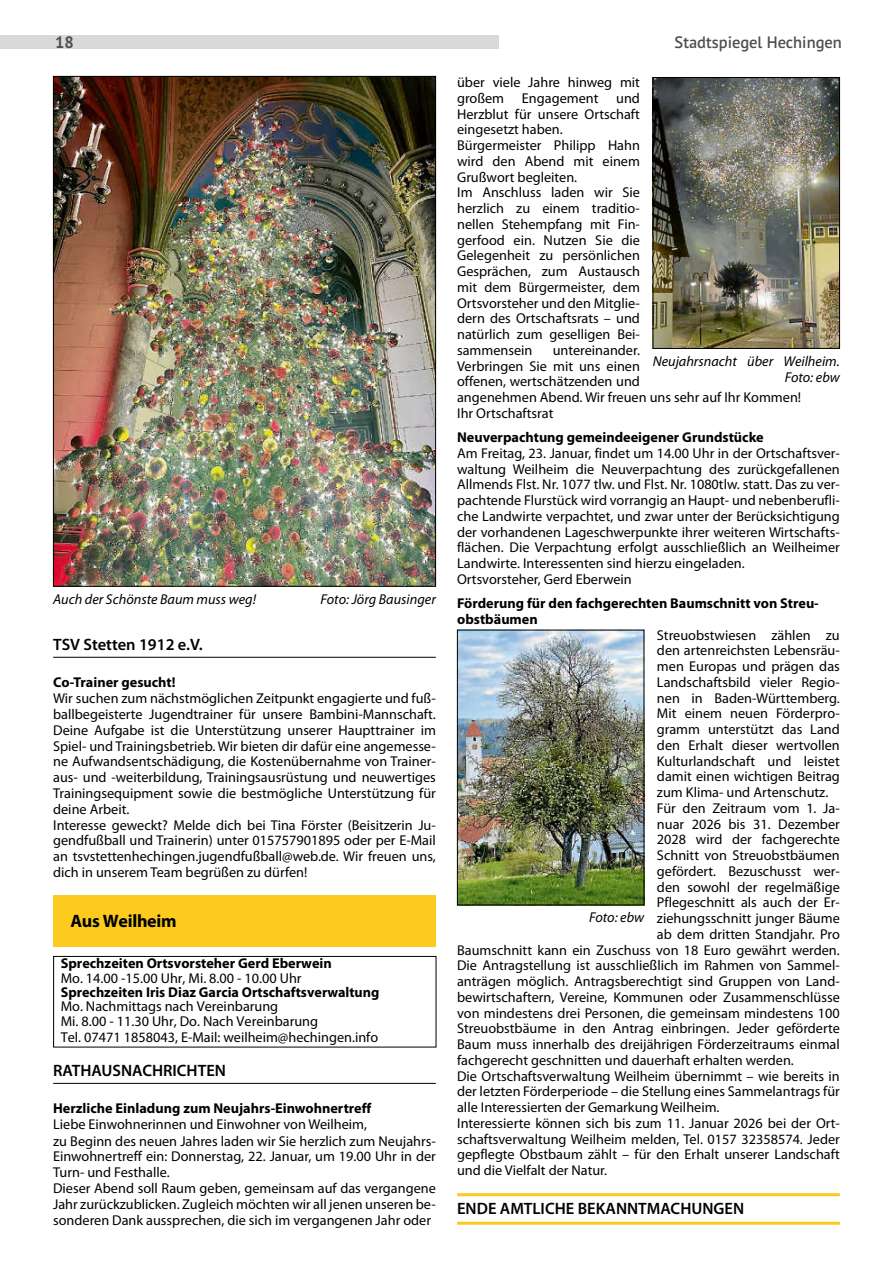
<style>
.page{position:relative;width:893px;height:1263px;background:#fff}
.page>*{position:absolute;margin:0;border:0;box-sizing:border-box;transform-origin:0 0}
.t1{font:700 18px "Myriad Pro";letter-spacing:-.02em;color:#000}
.NM_Rubrik_Ende_Amtlich{font:600 16.5px "Myriad Pro";color:#000}
.t2{font:600 16.5px "PT Sans Pro";color:#4e4e4d}
.NM_Rubrik{font:600 16.5px "Myriad Pro";color:#000}
.NM_Rubrik_nach_Signet{font:600 16.5px "Myriad Pro";color:#000}
.t3{font:700 16.5px "PT Sans Pro";color:#4e4e4d}
.NM_Textblock{font:14.25px/15.8px "Myriad Pro";color:#000;text-align:justify}
.NM_Zwischenüberschrift{font:700 14.25px/14.9px "Myriad Pro";color:#000}
.NM_Bild{font:italic 14.25px/15.8px "Myriad Pro";color:#000;text-align:right}
.s1{font-weight:400}
.s2{font-weight:700}
</style>
<div class="page">
<div style="left:0;top:35px;width:499px;height:13px;background:#d9d9d9"></div>
<hr style="left:53px;top:657px;width:383px;height:1px;background:#000">
<hr style="left:53px;top:1083px;width:383px;height:1px;background:#000">
<img style="left:55px;top:78px;width:379px;height:506px">
<div style="left:53px;top:956px;width:383px;height:91px;border:1px solid #000"></div>
<div style="left:53px;top:895px;width:383px;height:51px;background:#fccb1d"></div>
<hr style="left:457px;top:1193px;width:383px;height:3px;background:#fcca1e">
<hr style="left:457px;top:1222px;width:383px;height:3px;background:#fcca1e">
<img style="left:655px;top:79px;width:183px;height:268px">
<div style="left:653px;top:77px;width:187px;height:272px;border:1px solid #000"></div>
<img style="left:459px;top:632px;width:183px;height:271px">
<div style="left:457px;top:630px;width:187px;height:275px;border:1px solid #000"></div>
<p class="t3" style="left:55px;top:31px;width:20px">18</p>
<p class="t2" style="left:675px;top:31px;width:169px">Stadtspiegel Hechingen</p>
<p class="NM_Bild" style="left:53px;top:591px;width:204px">Auch der Schönste Baum muss weg!</p>
<p class="NM_Bild" style="left:321px;top:591px;width:117px">Foto: Jörg Bausinger</p>
<p class="NM_Rubrik" style="left:53px;top:634px;width:151px">TSV Stetten 1912 e.V.</p>
<p class="NM_Zwischenüberschrift" style="left:53px;top:674px;width:124px">Co-Trainer gesucht!</p>
<p class="NM_Textblock" style="left:53px;top:690px;width:384px">Wir suchen zum nächstmöglichen Zeitpunkt engagierte und fuß&shy;ballbegeisterte Jugendtrainer für unsere Bambini-Mannschaft.<br>Deine Aufgabe ist die Unterstützung unserer Haupttrainer im Spiel- und Trainingsbetrieb. Wir bieten dir dafür eine angemesse&shy;ne Aufwandsentschädigung, die Kostenübernahme von Trainer&shy;aus- und -weiterbildung, Trainingsausrüstung und neuwertiges Trainingsequipment sowie die bestmögliche Unterstützung für deine Arbeit.</p>
<p class="NM_Textblock" style="left:53px;top:817px;width:384px">Interesse geweckt? Melde dich bei Tina Förster (Beisitzerin Ju&shy;gendfußball und Trainerin) unter 015757901895 oder per E-Mail an tsvstettenhechingen.jugendfußball@web.de. Wir freuen uns, dich in unserem Team begrüßen zu dürfen!</p>
<p class="t1" style="left:70px;top:909px;width:108px">Aus Weilheim</p>
<p class="NM_Zwischenüberschrift" style="left:61px;top:955px;width:273px">Sprechzeiten Ortsvorsteher Gerd Eberwein<br><span class="s1">Mo. 14.00 -15.00 Uhr, Mi. 8.00 - 10.00 Uhr</span></p>
<p class="NM_Textblock" style="left:61px;top:984px;width:320px;line-height:15px;text-align:left"><span class="s2">Sprechzeiten Iris Diaz Garcia Ortschaftsverwaltung </span>Mo. Nachmittags nach Vereinbarung<br>Mi. 8.00 - 11.30 Uhr, Do. Nach Vereinbarung<br>Tel. 07471 1858043, E-Mail: weilheim@hechingen.info</p>
<p class="NM_Rubrik_nach_Signet" style="left:53px;top:1060px;width:174px">RATHAUSNACHRICHTEN</p>
<p class="NM_Zwischenüberschrift" style="left:53px;top:1100px;width:320px">Herzliche Einladung zum Neujahrs-Einwohnertreff</p>
<p class="NM_Textblock" style="left:53px;top:1116px;width:315px">Liebe Einwohnerinnen und Einwohner von Weilheim,</p>
<p class="NM_Textblock" style="left:53px;top:1133px;width:384px">zu Beginn des neuen Jahres laden wir Sie herzlich zum Neujahrs-Einwohnertreff ein: Donnerstag, 22. Januar, um 19.00 Uhr in der Turn- und Festhalle.</p>
<p class="NM_Textblock" style="left:53px;top:1180px;width:384px">Dieser Abend soll Raum geben, gemeinsam auf das vergangene Jahr zurückzublicken. Zugleich möchten wir all jenen unseren be&shy;sonderen Dank aussprechen, die sich im vergangenen Jahr oder</p>
<p class="NM_Textblock" style="left:457px;top:74px;width:184px">über viele Jahre hinweg mit großem Engagement und Herzblut für unsere Ortschaft eingesetzt haben.</p>
<p class="NM_Textblock" style="left:457px;top:137px;width:184px">Bürgermeister Philipp Hahn wird den Abend mit einem Grußwort begleiten.</p>
<p class="NM_Textblock" style="left:457px;top:184px;width:184px">Im Anschluss laden wir Sie herzlich zu einem traditio&shy;nellen Stehempfang mit Fin&shy;gerfood ein. Nutzen Sie die Gelegenheit zu persönlichen Gesprächen, zum Austausch mit dem Bürgermeister, dem Ortsvorsteher und den Mitglie&shy;dern des Ortschaftsrats – und natürlich zum geselligen Bei&shy;sammensein</p>
<p class="NM_Textblock" style="left:457px;top:342px;width:346px;text-align:left;text-indent:96px">untereinander.<br>Verbringen Sie mit uns einen<br>offenen, wertschätzenden und<br>angenehmen Abend. Wir freuen uns sehr auf Ihr Kommen!</p>
<p class="NM_Textblock" style="left:457px;top:405px;width:98px">Ihr Ortschaftsrat</p>
<p class="NM_Zwischenüberschrift" style="left:457px;top:429px;width:308px">Neuverpachtung gemeindeeigener Grundstücke</p>
<p class="NM_Textblock" style="left:457px;top:445px;width:384px">Am Freitag, 23. Januar, findet um 14.00 Uhr in der Ortschaftsver&shy;waltung Weilheim die Neuverpachtung des zurückgefallenen Allmends Flst. Nr. 1077 tlw. und Flst. Nr. 1080tlw. statt. Das zu ver&shy;pachtende Flurstück wird vorrangig an Haupt- und nebenberufli&shy;che Landwirte verpachtet, und zwar unter der Berücksichtigung der vorhandenen Lageschwerpunkte ihrer weiteren Wirtschafts&shy;flächen. Die Verpachtung erfolgt ausschließlich an Weilheimer Landwirte. Interessenten sind hierzu eingeladen.</p>
<p class="NM_Textblock" style="left:457px;top:571px;width:176px">Ortsvorsteher, Gerd Eberwein</p>
<p class="NM_Zwischenüberschrift" style="left:457px;top:595px;width:363px;line-height:15.8px">Förderung für den fachgerechten Baumschnitt von Streu&shy;obstbäumen</p>
<p class="NM_Textblock" style="left:657px;top:627px;width:184px">Streuobstwiesen zählen zu den artenreichsten Lebensräu&shy;men Europas und prägen das Landschaftsbild vieler Regio&shy;nen in Baden-Württemberg.<br>Mit einem neuen Förderpro&shy;gramm unterstützt das Land den Erhalt dieser wertvollen Kulturlandschaft und leistet damit einen wichtigen Beitrag zum Klima- und Artenschutz.</p>
<p class="NM_Textblock" style="left:657px;top:800px;width:184px">Für den Zeitraum vom 1. Ja-</p>
<p class="NM_Textblock" style="left:657px;top:816px;width:184px">nuar 2026 bis 31. Dezember</p>
<p class="NM_Textblock" style="left:657px;top:831px;width:184px">2028 wird der fachgerechte</p>
<p class="NM_Textblock" style="left:657px;top:847px;width:184px">Schnitt von Streuobstbäumen</p>
<p class="NM_Textblock" style="left:657px;top:863px;width:184px">gefördert. Bezuschusst wer-</p>
<p class="NM_Textblock" style="left:657px;top:879px;width:184px">den sowohl der regelmäßige</p>
<p class="NM_Textblock" style="left:657px;top:894px;width:184px">Pflegeschnitt als auch der Er-</p>
<p class="NM_Textblock" style="left:657px;top:910px;width:184px">ziehungsschnitt junger Bäume</p>
<p class="NM_Textblock" style="left:657px;top:926px;width:184px">ab dem dritten Standjahr. Pro</p>
<p class="NM_Textblock" style="left:457px;top:942px;width:384px">Baumschnitt kann ein Zuschuss von 18 Euro gewährt werden.</p>
<p class="NM_Textblock" style="left:457px;top:957px;width:384px">Die Antragstellung ist ausschließlich im Rahmen von Sammel-</p>
<p class="NM_Textblock" style="left:457px;top:973px;width:384px">anträgen möglich. Antragsberechtigt sind Gruppen von Land-</p>
<p class="NM_Textblock" style="left:457px;top:989px;width:384px">bewirtschaftern, Vereine, Kommunen oder Zusammenschlüsse</p>
<p class="NM_Textblock" style="left:457px;top:1005px;width:384px">von mindestens drei Personen, die gemeinsam mindestens 100</p>
<p class="NM_Textblock" style="left:457px;top:1020px;width:384px">Streuobstbäume in den Antrag einbringen. Jeder geförderte</p>
<p class="NM_Textblock" style="left:457px;top:1036px;width:384px">Baum muss innerhalb des dreijährigen Förderzeitraums einmal</p>
<p class="NM_Textblock" style="left:457px;top:1052px;width:338px">fachgerecht geschnitten und dauerhaft erhalten werden.</p>
<p class="NM_Textblock" style="left:457px;top:1068px;width:384px">Die Ortschaftsverwaltung Weilheim übernimmt – wie bereits in der letzten Förderperiode – die Stellung eines Sammelantrags für alle Interessierten der Gemarkung Weilheim.</p>
<p class="NM_Textblock" style="left:457px;top:1115px;width:384px">Interessierte können sich bis zum 11. Januar 2026 bei der Ort&shy;schaftsverwaltung Weilheim melden, Tel. 0157 32358574. Jeder gepflegte Obstbaum zählt – für den Erhalt unserer Landschaft und die Vielfalt der Natur.</p>
<p class="NM_Rubrik_Ende_Amtlich" style="left:457px;top:1198px;width:289px">ENDE AMTLICHE BEKANNTMACHUNGEN</p>
<p class="NM_Bild" style="left:653px;top:353px;width:189px">Neujahrsnacht über Weilheim.<br>Foto: ebw</p>
<p class="NM_Bild" style="left:589px;top:909px;width:57px">Foto: ebw</p>
</div>
